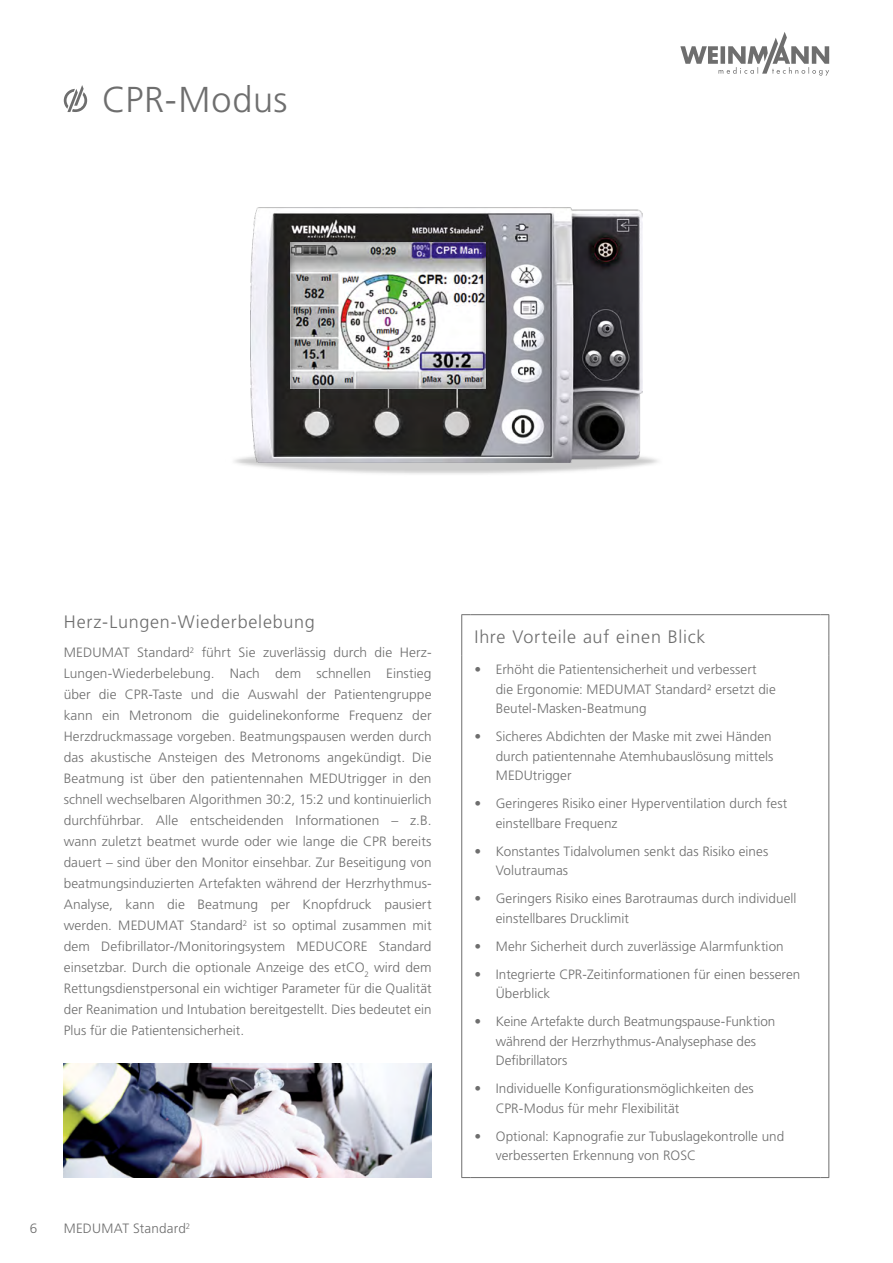
<style>
.page{position:relative;width:893px;height:1263px;background:#fff}
.page>*{position:absolute;margin:0;border:0;box-sizing:border-box;transform-origin:0 0}
.t1{font:300 36px "Frutiger LT";letter-spacing:.015em;color:#6e6e6e}
.t2{font:300 18px "Frutiger LT";letter-spacing:.04em;color:#6e6e6e}
.t3{font:300 13.5px/21px "Frutiger LT";color:#6e6e6e}
</style>
<div class="page">
<svg style="left:680px;top:32px;width:149px;height:44px"></svg>
<img style="left:64px;top:1063px;width:368px;height:115px">
<svg style="left:64px;top:85px;width:23px;height:27px"></svg>
<hr style="left:461px;top:615px;width:1px;height:41px;background:#6e6e6e">
<hr style="left:470px;top:614px;width:350px;height:1px;background:#6e6e6e">
<hr style="left:828px;top:615px;width:1px;height:41px;background:#6e6e6e">
<hr style="left:461px;top:656px;width:1px;height:521px;background:#6e6e6e">
<hr style="left:828px;top:656px;width:1px;height:521px;background:#6e6e6e">
<hr style="left:470px;top:1177px;width:350px;height:1px;background:#6e6e6e">
<svg style="left:234px;top:457px;width:424px;height:17px"></svg>
<img style="left:251px;top:207px;width:391px;height:256px">
<div style="left:277px;top:231px;width:221px;height:159px;background:#000;opacity:.5"></div>
<h1 class="t1" style="left:102px;top:79px;width:187px">CPR-Modus</h1>
<h2 class="t2" style="left:64px;top:611px;width:253px">Herz-Lungen-Wiederbelebung</h2>
<p class="t3" style="left:64px;top:642px;width:369px;text-align:justify">MEDUMAT Standard<sup>2</sup> führt Sie zuverlässig durch die Herz-Lungen-Wiederbelebung. Nach dem schnellen Einstieg über die CPR-Taste und die Auswahl der Patientengruppe kann ein Metronom die guidelinekonforme Frequenz der Herzdruckmassage vorgeben. Beatmungspausen werden durch das akustische Ansteigen des Metronoms angekündigt. Die Beatmung ist über den patientennahen MEDUtrigger in den schnell wechselbaren Algorithmen 30:2, 15:2 und kontinuierlich durchführbar. Alle entscheidenden Informationen – z.B. wann zuletzt beatmet wurde oder wie lange die CPR bereits dauert – sind über den Monitor einsehbar. Zur Beseitigung von beatmungsinduzierten Artefakten während der Herzrhythmus-Analyse, kann die Beatmung per Knopfdruck pausiert werden. MEDUMAT Standard<sup>2</sup> ist so optimal zusammen mit dem Defibrillator-/Monitoringsystem MEDUCORE Standard einsetzbar. Durch die optionale Anzeige des etCO<sub>2</sub> wird dem Rettungsdienstpersonal ein wichtiger Parameter für die Qualität der Reanimation und Intubation bereitgestellt. Dies bedeutet ein Plus für die Patientensicherheit.</p>
<p class="t3" style="left:30px;top:1218px;width:9px">6</p>
<p class="t3" style="left:64px;top:1218px;width:128px">MEDUMAT Standard<sup>2</sup></p>
<h2 class="t2" style="left:474px;top:627px;width:233px">Ihre Vorteile auf einen Blick</h2>
<p class="t3" style="left:496px;top:660px;width:282px;line-height:19.5px;text-indent:-21px">• Erhöht die Patientensicherheit und verbessert die Ergonomie: MEDUMAT Standard² ersetzt die<br>Beutel-Masken-Beatmung</p>
<p class="t3" style="left:496px;top:727px;width:279px;line-height:19.5px;text-indent:-21px">• Sicheres Abdichten der Maske mit zwei Händen durch patientennahe Atemhubauslösung mittels<br>MEDUtrigger</p>
<p class="t3" style="left:496px;top:794px;width:293px;line-height:19.5px;text-indent:-21px">• Geringeres Risiko einer Hyperventilation durch fest einstellbare Frequenz</p>
<p class="t3" style="left:496px;top:842px;width:274px;line-height:19.5px;text-indent:-21px">• Konstantes Tidalvolumen senkt das Risiko eines<br>Volutraumas</p>
<p class="t3" style="left:496px;top:889px;width:302px;line-height:19.5px;text-indent:-21px">• Geringers Risiko eines Barotraumas durch individuell einstellbares Drucklimit</p>
<p class="t3" style="left:474px;top:936px;width:311px">• Mehr Sicherheit durch zuverlässige Alarmfunktion</p>
<p class="t3" style="left:496px;top:965px;width:306px;line-height:19.5px;text-indent:-21px">• Integrierte CPR-Zeitinformationen für einen besseren<br>Überblick</p>
<p class="t3" style="left:496px;top:1012px;width:281px;line-height:19.5px;text-indent:-21px">• Keine Artefakte durch Beatmungspause-Funktion während der Herzrhythmus-Analysephase des<br>Defibrillators</p>
<p class="t3" style="left:496px;top:1079px;width:260px;line-height:19.5px;text-indent:-21px">• Individuelle Konfigurationsmöglichkeiten des<br>CPR-Modus für mehr Flexibilität</p>
<p class="t3" style="left:496px;top:1127px;width:290px;line-height:19.5px;text-indent:-21px">• Optional: Kapnografie zur Tubuslagekontrolle und verbesserten Erkennung von ROSC</p>
</div>
